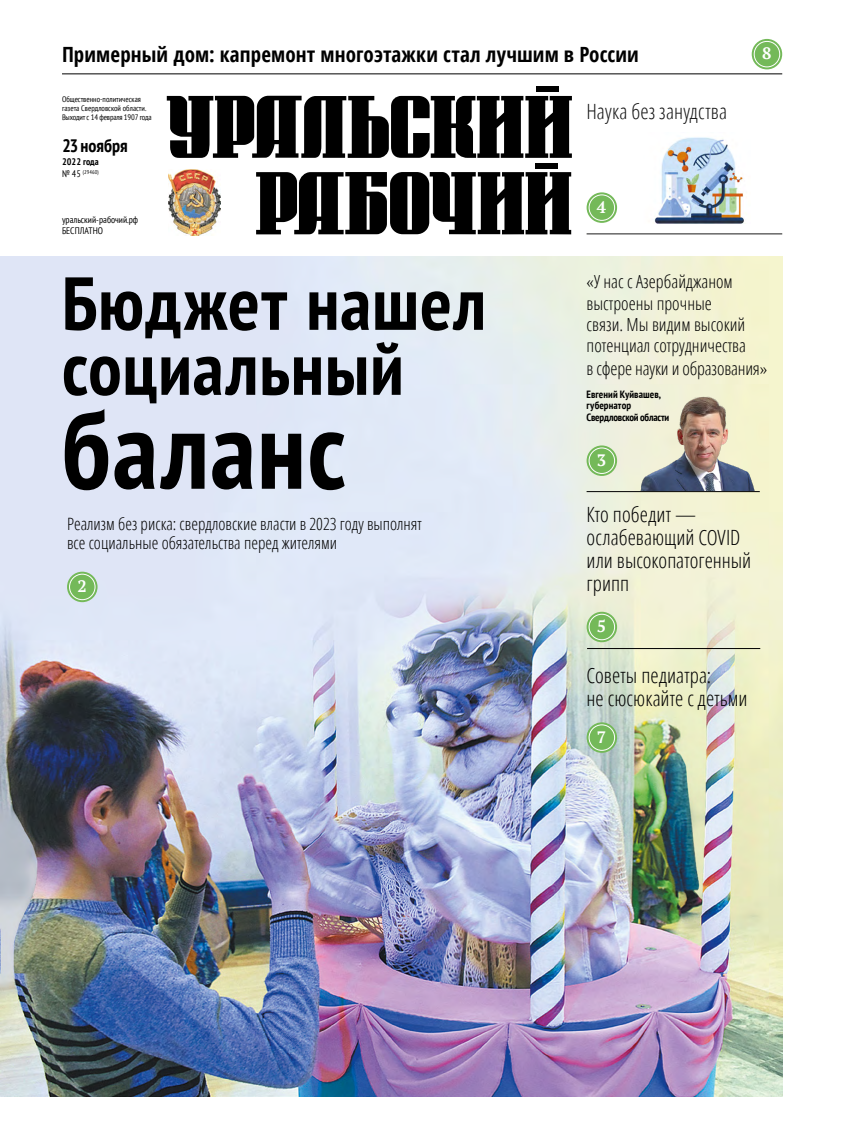
<style>
.page{position:relative;width:845px;height:1134px;background:#fff}
.page>*{position:absolute;margin:0;border:0;box-sizing:border-box;transform-origin:0 0}
.t1{font:700 condensed 110px "PT Sans";letter-spacing:.015em;color:#000}
.t2{font:700 condensed 74.9px/65px "PT Sans";letter-spacing:.01em;color:#000}
.t3{font:300 condensed 21px/23px "Open Sans";color:#000}
.t4{font:700 condensed 21px "Open Sans";letter-spacing:.005em;color:#000}
.t5{font:300 condensed 21px "Open Sans";letter-spacing:.01em;color:#131313}
.t6{font:300 condensed 18px/21px "Open Sans";color:#000}
.t7{font:700 condensed 18px "PT Sans";color:#000}
.t8{font:300 condensed 17px/19px "Open Sans";color:#000}
.t9{font:700 16.5px "PT Serif";color:#fff}
.t10{font:700 condensed 10.5px/11.5px "PT Sans";letter-spacing:.005em;color:#000}
.t11{font:condensed 9.5px/11.5px "PT Sans";color:#000}
.t12{font:700 condensed 9.5px "PT Sans";color:#000}
.t13{font:condensed 8px/9px "PT Sans";color:#000}
.t14{font:condensed 5.5px "PT Sans";color:#000}
.s1{font-size:9.5px}
</style>
<div class="page">
<img style="left:0;top:256px;width:782px;height:841px">
<svg style="left:67px;top:572px;width:31px;height:30px"></svg>
<div style="left:69px;top:574px;width:26px;height:26px;border:1px solid #fff;border-radius:50%"></div>
<img style="left:188px;top:234px;width:14px;height:2px">
<hr style="left:62px;top:73px;width:720px;height:1px;background:#000">
<svg style="left:751px;top:39px;width:31px;height:30px"></svg>
<div style="left:754px;top:41px;width:26px;height:26px;border:1px solid #fff;border-radius:50%"></div>
<svg style="left:167px;top:86px;width:405px;height:148px"></svg>
<svg style="left:586px;top:192px;width:31px;height:31px"></svg>
<div style="left:588px;top:194px;width:27px;height:27px;border:1px solid #fff;border-radius:50%"></div>
<hr style="left:586px;top:233px;width:196px;height:1px;background:#1b1b1a">
<svg style="left:586px;top:612px;width:31px;height:30px"></svg>
<div style="left:588px;top:614px;width:27px;height:26px;border:1px solid #fff;border-radius:50%"></div>
<svg style="left:586px;top:445px;width:31px;height:31px"></svg>
<div style="left:588px;top:447px;width:27px;height:27px;border:1px solid #fff;border-radius:50%"></div>
<hr style="left:586px;top:491px;width:174px;height:1px;background:#000">
<img style="left:636px;top:390px;width:123px;height:101px">
<hr style="left:587px;top:648px;width:173px;height:1px;background:#000">
<svg style="left:586px;top:722px;width:31px;height:31px"></svg>
<div style="left:588px;top:724px;width:27px;height:27px;border:1px solid #fff;border-radius:50%"></div>
<img style="left:654px;top:137px;width:92px;height:87px">
<p class="t4" style="left:62px;top:40px;width:578px">Примерный дом: капремонт многоэтажки стал лучшим в России</p>
<p class="t9" style="left:762px;top:43px;width:11px">8</p>
<p class="t13" style="left:62px;top:94px;width:91px">Общественно-политическая газета Свердловской области.<br>Выходит с 14 февраля 1907 года</p>
<p class="t7" style="left:62px;top:134px;width:67px">23 ноября</p>
<p class="t12" style="left:62px;top:156px;width:38px">2022 года</p>
<p class="t14" style="left:62px;top:168px;width:38px"><span class="s1">№ 45</span> (29460)</p>
<p class="t11" style="left:62px;top:214px;width:78px">уральский-рабочий.рф<br>БЕСПЛАТНО</p>
<h2 class="t2" style="left:62px;top:269px;width:426px">Бюджет нашел социальный</h2>
<h1 class="t1" style="left:62px;top:377px;width:285px">баланс</h1>
<p class="t8" style="left:67px;top:514px;width:356px">Реализм без риска: свердловские власти в 2023 году выполнят все социальные обязательства перед жителями</p>
<p class="t9" style="left:77px;top:575px;width:11px">2</p>
<p class="t5" style="left:586px;top:97px;width:142px">Наука без занудства</p>
<p class="t9" style="left:597px;top:196px;width:11px">4</p>
<p class="t6" style="left:586px;top:271px;width:161px">«У нас с Азербайджаном выстроены прочные связи. Мы видим высокий потенциал сотрудничества</p>
<p class="t6" style="left:586px;top:357px;width:182px">в сфере науки и образования»</p>
<p class="t10" style="left:586px;top:388px;width:84px">Евгений Куйвашев, губернатор<br>Свердловской области</p>
<p class="t9" style="left:597px;top:449px;width:11px">3</p>
<p class="t3" style="left:586px;top:502px;width:166px">Кто победит — ослабевающий COVID или высокопатогенный грипп</p>
<p class="t9" style="left:597px;top:615px;width:11px">5</p>
<p class="t3" style="left:586px;top:663px;width:163px">Советы педиатра:<br>не сюсюкайте с детьми</p>
<p class="t9" style="left:597px;top:726px;width:11px">7</p>
</div>
